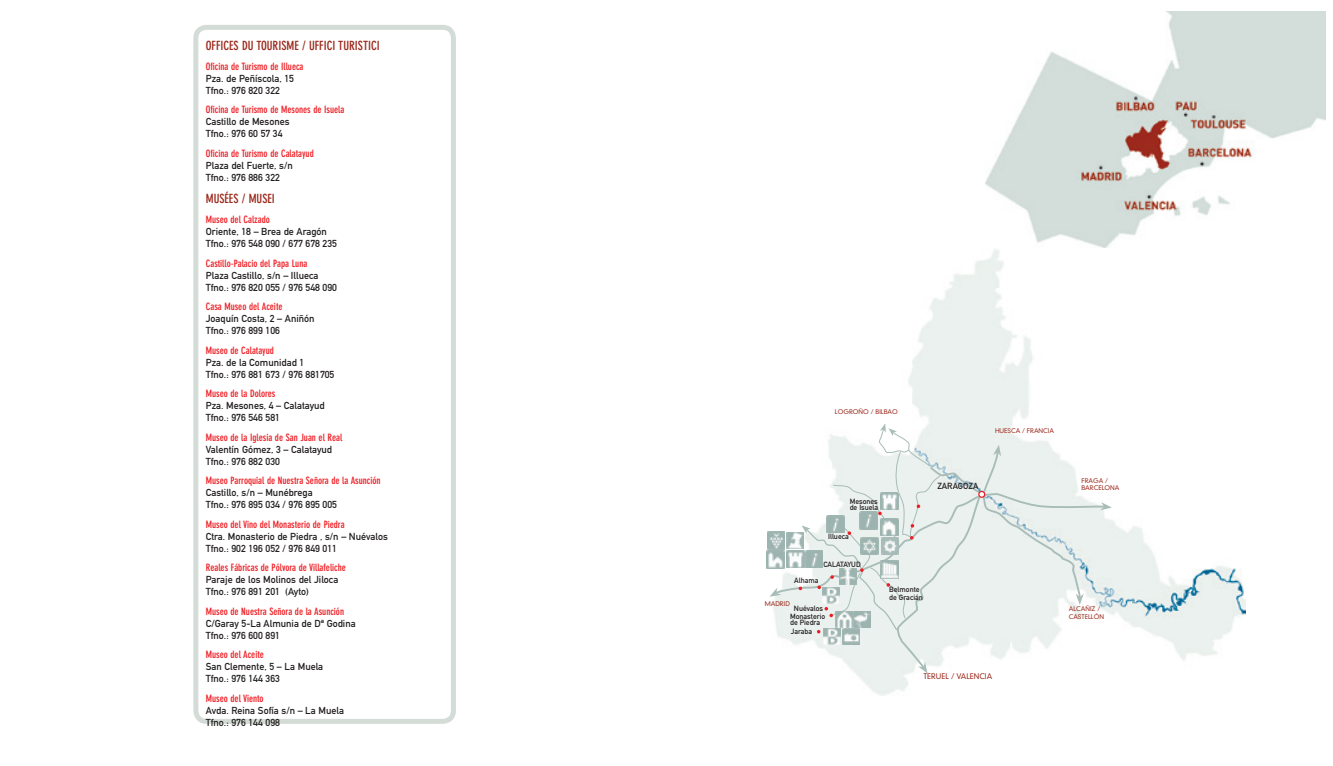
<style>
.page{position:relative;width:1333px;height:766px;background:#fff}
.page>*{position:absolute;margin:0;border:0;box-sizing:border-box;transform-origin:0 0}
.t1{font:700 condensed 12.5px "DIN Neuzeit Grotesk";color:#9c2a1d}
.t2{font:10px "DIN Mittelschrift Alternate";color:#231f20}
.t3{font:700 condensed 10px "DIN Neuzeit Grotesk";color:#ee1d23}
.t4{font:8.75px "DIN Mittelschrift Alternate";color:#231f20}
.t5{font:7.5px/6.2px "DIN Mittelschrift Alternate";color:#231f20}
.t6{font:300 7.5px "DIN Neuzeit Grotesk";color:#9c2a1d}
.t7{font:300 6.25px "DIN Neuzeit Grotesk";color:#9c2a1d}
</style>
<div class="page">
<div style="left:193px;top:25px;width:263px;height:698px;border:5px solid #d4dcd7;border-radius:11px"></div>
<img style="left:985px;top:12px;width:340px;height:235px">
<img style="left:855px;top:249px;width:390px;height:445px">
<img style="left:766px;top:531px;width:3px;height:37px">
<svg style="left:769px;top:411px;width:342px;height:262px"></svg>
<img style="left:860px;top:537px;width:18px;height:17px">
<p class="t1" style="left:206px;top:39px;width:176px">OFFICES DU TOURISME / UFFICI TURISTICI</p>
<p class="t3" style="left:206px;top:60px;width:99px">Oficina de Turismo de Illueca</p>
<p class="t2" style="left:206px;top:72px;width:90px">Pza. de Peñíscola, 15</p>
<p class="t2" style="left:206px;top:84px;width:76px">Tfno.: 976 820 322</p>
<p class="t3" style="left:206px;top:104px;width:140px">Oficina de Turismo de Mesones de Isuela</p>
<p class="t2" style="left:206px;top:116px;width:85px">Castillo de Mesones</p>
<p class="t2" style="left:206px;top:128px;width:78px">Tfno.: 976 60 57 34</p>
<p class="t3" style="left:206px;top:147px;width:109px">Oficina de Turismo de Calatayud</p>
<p class="t2" style="left:206px;top:159px;width:88px">Plaza del Fuerte, s/n</p>
<p class="t2" style="left:206px;top:171px;width:76px">Tfno.: 976 886 322</p>
<p class="t1" style="left:206px;top:192px;width:71px">MUSÉES / MUSEI</p>
<p class="t3" style="left:206px;top:213px;width:65px">Museo del Calzado</p>
<p class="t2" style="left:206px;top:225px;width:123px">Oriente, 18 – Brea de Aragón</p>
<p class="t2" style="left:206px;top:237px;width:133px">Tfno.: 976 548 090 / 677 678 235</p>
<p class="t3" style="left:206px;top:257px;width:103px">Castillo-Palacio del Papa Luna</p>
<p class="t2" style="left:206px;top:269px;width:114px">Plaza Castillo, s/n – Illueca</p>
<p class="t2" style="left:206px;top:281px;width:133px">Tfno.: 976 820 055 / 976 548 090</p>
<p class="t3" style="left:206px;top:300px;width:78px">Casa Museo del Aceite</p>
<p class="t2" style="left:206px;top:312px;width:110px">Joaquín Costa, 2 – Aniñón</p>
<p class="t2" style="left:206px;top:324px;width:76px">Tfno.: 976 899 106</p>
<p class="t3" style="left:206px;top:344px;width:70px">Museo de Calatayud</p>
<p class="t2" style="left:206px;top:356px;width:100px">Pza. de la Comunidad 1</p>
<p class="t2" style="left:206px;top:368px;width:130px">Tfno.: 976 881 673 / 976 881705</p>
<p class="t3" style="left:206px;top:387px;width:71px">Museo de la Dolores</p>
<p class="t2" style="left:206px;top:399px;width:120px">Pza. Mesones, 4 – Calatayud</p>
<p class="t2" style="left:206px;top:411px;width:76px">Tfno.: 976 546 581</p>
<p class="t3" style="left:206px;top:431px;width:138px">Museo de la Iglesia de San Juan el Real</p>
<p class="t2" style="left:206px;top:443px;width:128px">Valentín Gómez, 3 – Calatayud</p>
<p class="t2" style="left:206px;top:455px;width:76px">Tfno.: 976 882 030</p>
<p class="t3" style="left:206px;top:474px;width:176px">Museo Parroquial de Nuestra Señora de la Asunción</p>
<p class="t2" style="left:206px;top:486px;width:108px">Castillo, s/n – Munébrega</p>
<p class="t2" style="left:206px;top:498px;width:133px">Tfno.: 976 895 034 / 976 895 005</p>
<p class="t3" style="left:206px;top:518px;width:140px">Museo del Vino del Monasterio de Piedra</p>
<p class="t2" style="left:206px;top:530px;width:184px">Ctra. Monasterio de Piedra , s/n – Nuévalos</p>
<p class="t2" style="left:206px;top:542px;width:133px">Tfno.: 902 196 052 / 976 849 011</p>
<p class="t3" style="left:206px;top:561px;width:142px">Reales Fábricas de Pólvora de Villafeliche</p>
<p class="t2" style="left:206px;top:573px;width:134px">Paraje de los Molinos del Jiloca</p>
<p class="t2" style="left:206px;top:585px;width:105px">Tfno.: 976 891 201 (Ayto)</p>
<p class="t3" style="left:206px;top:605px;width:140px">Museo de Nuestra Señora de la Asunción</p>
<p class="t2" style="left:206px;top:617px;width:151px">C/Garay 5-La Almunia de Dª Godina</p>
<p class="t2" style="left:206px;top:629px;width:76px">Tfno.: 976 600 891</p>
<p class="t3" style="left:206px;top:648px;width:60px">Museo del Aceite</p>
<p class="t2" style="left:206px;top:660px;width:119px">San Clemente, 5 – La Muela</p>
<p class="t2" style="left:206px;top:672px;width:76px">Tfno.: 976 144 363</p>
<p class="t3" style="left:206px;top:692px;width:59px">Museo del Viento</p>
<p class="t2" style="left:206px;top:704px;width:140px">Avda. Reina Sofía s/n – La Muela</p>
<p class="t2" style="left:206px;top:716px;width:76px">Tfno.: 976 144 098</p>
<p class="t7" style="left:834px;top:408px;width:64px">LOGROÑO / BILBAO</p>
<p class="t7" style="left:994px;top:426px;width:60px">HUESCA / FRANCIA</p>
<p class="t5" style="left:849px;top:498px;width:30px">Mesones</p>
<p class="t5" style="left:849px;top:504px;width:30px">de Isuela</p>
<p class="t5" style="left:828px;top:533px;width:22px">Illueca</p>
<p class="t5" style="left:823px;top:560px;width:10px">Calata</p>
<p class="t5" style="left:847px;top:560px;width:14px">yud</p>
<p class="t5" style="left:794px;top:576px;width:26px">Alhama</p>
<p class="t5" style="left:794px;top:604px;width:31px">Nuévalos</p>
<p class="t5" style="left:790px;top:613px;width:37px">Monasterio de Piedra</p>
<p class="t5" style="left:790px;top:628px;width:23px">Jaraba</p>
<p class="t7" style="left:764px;top:599px;width:27px">MADRID</p>
<p class="t5" style="left:889px;top:586px;width:32px">Belmonte</p>
<p class="t5" style="left:889px;top:594px;width:35px">de Gracián</p>
<p class="t4" style="left:937px;top:480px;width:42px">ZARAGOZA</p>
<p class="t6" style="left:923px;top:671px;width:70px">TERUEL / VALENCIA</p>
<p class="t7" style="left:1081px;top:476px;width:28px">FRAGA /</p>
<p class="t7" style="left:1081px;top:484px;width:40px">BARCELONA</p>
<p class="t7" style="left:1068px;top:604px;width:33px">ALCAÑIZ /</p>
<p class="t7" style="left:1068px;top:612px;width:37px">CASTELLÓN</p>
</div>
